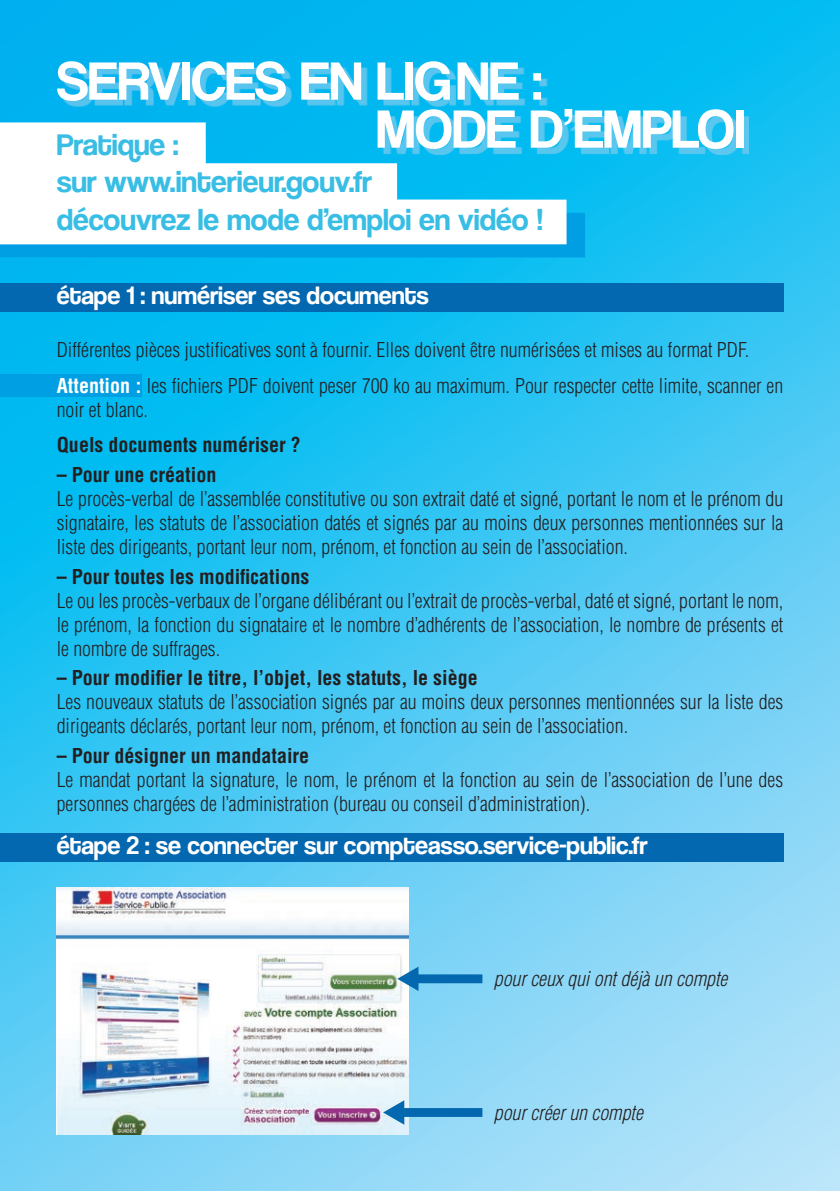
<style>
.page{position:relative;width:840px;height:1191px;background:#fff}
.page>*{position:absolute;margin:0;border:0;box-sizing:border-box;transform-origin:0 0}
.t1{font:56px "Coolvetica Rg";color:#fff}
.t2{font:31.4px/37.6px "Coolvetica Rg";color:#38bde5}
.t3{font:26px "Coolvetica Rg";color:#fff}
.t4{font:300 condensed 20px/24px "Helvetica";color:#231f20}
.t5{font:700 condensed 20px "Helvetica";color:#231f20}
.t6{font:italic 300 condensed 20px "Helvetica";color:#231f20}
.s1{font-weight:700;color:#fff}
</style>
<div class="page">
<img style="left:0;top:388px;width:839px;height:803px">
<img style="left:0;top:0;width:839px;height:388px">
<div style="left:0;top:374px;width:142px;height:23px;background:#009fe3"></div>
<div style="left:0;top:283px;width:782px;height:29px;background:#0368af"></div>
<div style="left:0;top:833px;width:782px;height:29px;background:#0368af"></div>
<div style="left:63px;top:67px;width:685px;height:87px;background:#76cbee;opacity:.75"></div>
<svg style="left:0;top:153px;width:584px;height:104px;background:#07a5e5"></svg>
<svg style="left:0;top:122px;width:566px;height:122px"></svg>
<img style="left:57px;top:887px;width:351px;height:247px">
<svg style="left:397px;top:966px;width:85px;height:25px;background:#5badda"></svg>
<svg style="left:383px;top:1100px;width:99px;height:24px;background:#64afda"></svg>
<h1 class="t1" style="left:57px;top:48px;width:486px">SERVICES EN LIGNE :</h1>
<h2 class="t2" style="left:57px;top:125px;width:123px">Pratique :</h2>
<h1 class="t1" style="left:376px;top:96px;width:370px">MODE D’EMPLOI</h1>
<h2 class="t2" style="left:57px;top:163px;width:488px">sur www.interieur.gouv.fr<br>découvrez le mode d’emploi en vidéo !</h2>
<h3 class="t3" style="left:57px;top:279px;width:373px">étape 1 : numériser ses documents</h3>
<p class="t4" style="left:57px;top:332px;width:727px;line-height:35.4px">Différentes pièces justificatives sont à fournir. Elles doivent être numérisées et mises au format PDF.<br><span class="s1">Attention :</span> les fichiers PDF doivent peser 700 ko au maximum. Pour respecter cette limite, scanner en</p>
<p class="t4" style="left:57px;top:397px;width:93px">noir et blanc.</p>
<p class="t5" style="left:57px;top:432px;width:245px">Quels documents numériser ?</p>
<p class="t5" style="left:57px;top:462px;width:161px">– Pour une création</p>
<p class="t4" style="left:57px;top:486px;width:727px;text-align:justify">Le procès-verbal de l’assemblée constitutive ou son extrait daté et signé, portant le nom et le prénom du signataire, les statuts de l’association datés et signés par au moins deux personnes mentionnées sur la liste des dirigeants, portant leur nom, prénom, et fonction au sein de l’association.</p>
<p class="t5" style="left:57px;top:564px;width:254px">– Pour toutes les modifications</p>
<p class="t4" style="left:57px;top:588px;width:727px;text-align:justify">Le ou les procès-verbaux de l’organe délibérant ou l’extrait de procès-verbal, daté et signé, portant le nom, le prénom, la fonction du signataire et le nombre d’adhérents de l’association, le nombre de présents et le nombre de suffrages.</p>
<p class="t5" style="left:57px;top:665px;width:422px">– Pour modifier le titre, l’objet, les statuts, le siège</p>
<p class="t4" style="left:57px;top:690px;width:727px">Les nouveaux statuts de l’association signés par au moins deux personnes mentionnées sur la liste des dirigeants déclarés, portant leur nom, prénom, et fonction au sein de l’association.</p>
<p class="t5" style="left:57px;top:743px;width:254px">– Pour désigner un mandataire</p>
<p class="t4" style="left:57px;top:767px;width:727px">Le mandat portant la signature, le nom, le prénom et la fonction au sein de l’association de l’une des personnes chargées de l’administration (bureau ou conseil d’administration).</p>
<h3 class="t3" style="left:57px;top:829px;width:592px">étape 2 : se connecter sur compteasso.service-public.fr</h3>
<p class="t6" style="left:493px;top:966px;width:235px">pour ceux qui ont déjà un compte</p>
<p class="t6" style="left:493px;top:1100px;width:150px">pour créer un compte</p>
</div>
